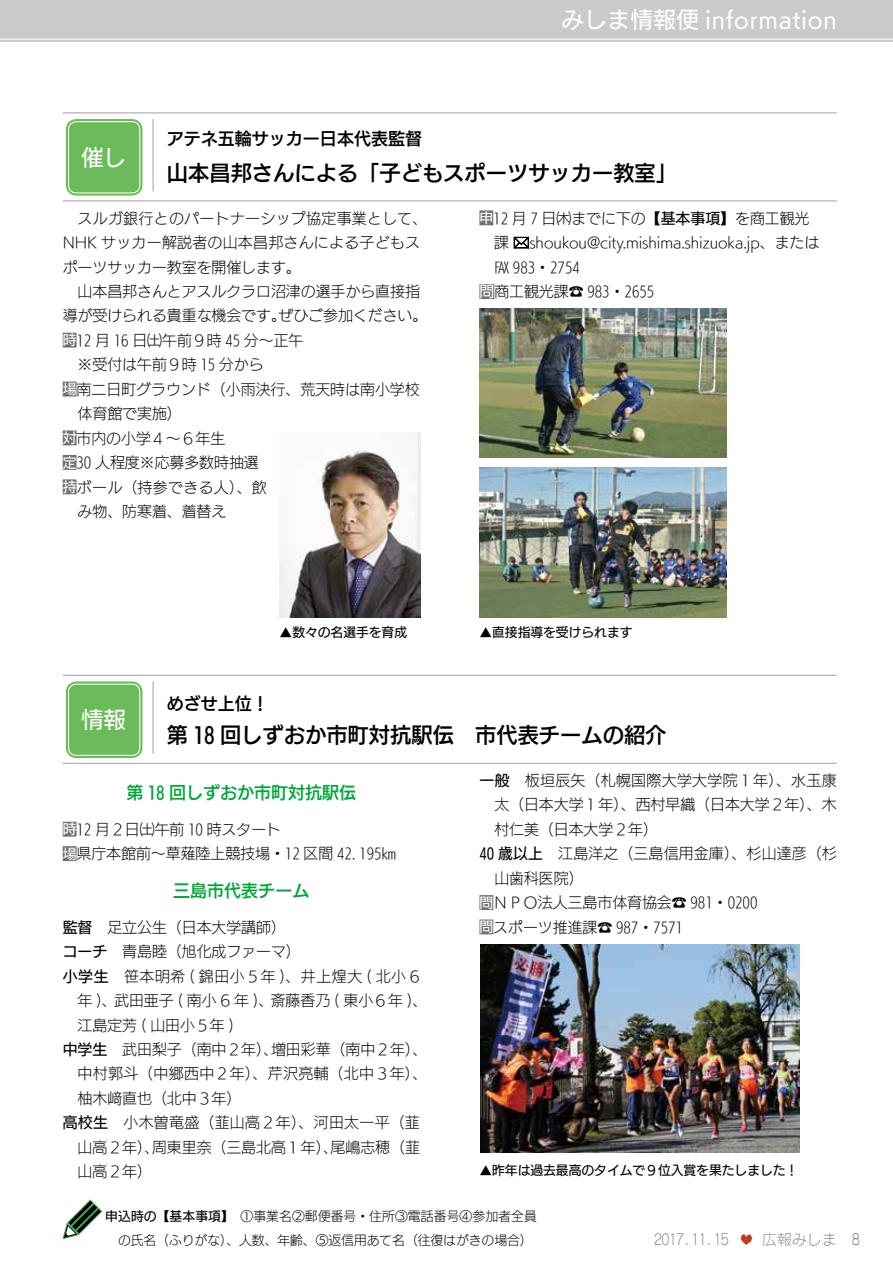
<style>
.page{position:relative;width:893px;height:1263px;background:#fff}
.page>*{position:absolute;margin:0;border:0;box-sizing:border-box;transform-origin:0 0}
.t1{font:22.35px "UD Kakugo Large Pro M";letter-spacing:.03em;color:#fff}
.t2{font:21.3px "UD Kakugo Large Pro DB";color:#000}
.t3{font:16.95px "UD Kakugo Large Pro DB";color:#00a73b}
.t4{font:16.95px "UD Kakugo Large Pro DB";color:#000}
.t5{font:14.85px/24.5px "UD Kakugo Large Pro L";color:#000}
.t6{font:14.85px "UD Kakugo Large Pro L";letter-spacing:.025em;color:#000}
.t7{font:14.85px/24.5px "UD Kakugo Large Pro L";letter-spacing:.02em;color:#000}
.t8{font:14.85px "UD Kakugo Large Pro L";letter-spacing:.04em;color:#000}
.t9{font:14.85px "Rodin Cattleya Pro L";color:#727171}
.t10{font:14.85px "Rodin Cattleya Pro L";color:#595757;scale:.8 1}
.t11{font:12.75px/24.5px "UD Kakugo Large Pro L";letter-spacing:.005em;color:#000}
.t12{font:12.75px "UD Kakugo Large Pro M";color:#000}
.s1{font-family:"UD Kakugo Large Pro M";font-size:13.8px;color:#fff}
.s2{font-family:"UD Kakugo Large Pro M"}
.s3{font-family:"UD Kakugo Large Pro M";color:#fff}
</style>
<div class="page">
<hr style="left:63px;top:113px;width:774px;height:1px;background:#9fa0a0">
<hr style="left:63px;top:675px;width:774px;height:1px;background:#9fa0a0">
<hr style="left:63px;top:201px;width:774px;height:1px;background:#9fa0a0">
<hr style="left:63px;top:763px;width:774px;height:1px;background:#9fa0a0">
<hr style="left:153px;top:119px;width:1px;height:72px;background:#9fa0a0">
<hr style="left:153px;top:681px;width:1px;height:73px;background:#9fa0a0">
<div style="left:66px;top:119px;width:76px;height:77px;background:#6cbb5a;border-radius:11px"></div>
<div style="left:63px;top:116px;width:83px;height:83px;border:1px solid #fff;border-radius:13px"></div>
<div style="left:68px;top:121px;width:72px;height:72px;border:1px solid #fff;border-radius:8px"></div>
<div style="left:66px;top:681px;width:76px;height:77px;background:#6cbb5a;border-radius:11px"></div>
<div style="left:63px;top:678px;width:83px;height:83px;border:1px solid #fff;border-radius:13px"></div>
<div style="left:68px;top:684px;width:72px;height:72px;border:1px solid #fff;border-radius:8px"></div>
<div style="left:63px;top:333px;width:14px;height:15px;background:#727171"></div>
<div style="left:63px;top:382px;width:14px;height:14px;background:#727171"></div>
<div style="left:63px;top:430px;width:14px;height:15px;background:#727171"></div>
<div style="left:63px;top:455px;width:14px;height:15px;background:#727171"></div>
<div style="left:63px;top:479px;width:14px;height:15px;background:#727171"></div>
<div style="left:63px;top:822px;width:14px;height:15px;background:#727171"></div>
<div style="left:63px;top:846px;width:14px;height:15px;background:#727171"></div>
<div style="left:479px;top:210px;width:14px;height:15px;background:#727171"></div>
<div style="left:479px;top:284px;width:15px;height:15px;background:#727171"></div>
<div style="left:479px;top:895px;width:14px;height:15px;background:#727171"></div>
<div style="left:479px;top:919px;width:14px;height:15px;background:#727171"></div>
<img style="left:481px;top:944px;width:319px;height:208px">
<svg style="left:62px;top:1199px;width:40px;height:40px"></svg>
<img style="left:280px;top:433px;width:141px;height:184px">
<img style="left:479px;top:468px;width:247px;height:149px">
<img style="left:479px;top:308px;width:247px;height:150px">
<svg style="left:0;top:0;width:893px;height:42px;background:#cacbcb"></svg>
<svg style="left:741px;top:1234px;width:3px;height:9px"></svg>
<svg style="left:514px;top:237px;width:15px;height:11px"></svg>
<h1 class="t1" style="left:81px;top:139px;width:46px">催し</h1>
<h1 class="t1" style="left:561px;top:2px;width:277px">みしま情報便 information</h1>
<p class="t4" style="left:167px;top:125px;width:257px">アテネ五輪サッカー日本代表監督</p>
<h2 class="t2" style="left:167px;top:155px;width:512px">山本昌邦さんによる「子どもスポーツサッカー教室「</h2>
<p class="t7" style="left:63px;top:205px;width:366px;text-indent:15px">スルガ銀行とのパートナーシップ協定事業として、<br>NHK サッカー解説者の山本昌邦さんによる子どもスポーツサッカー教室を開催します。</p>
<p class="t5" style="left:279px;top:279px;width:150px;text-indent:-201px">山本昌邦さんとアスルクラロ沼津の選手から直接指ぜひご参加ください。</p>
<p class="t5" style="left:63px;top:303px;width:225px">導が受けられる貴重な機会です。</p>
<p class="t5" style="left:63px;top:328px;width:242px"><span class="s1">時</span>12 月 16 日㈯午前９時 45 分～正午</p>
<p class="t5" style="left:78px;top:352px;width:188px">※受付は午前９時 15 分から</p>
<p class="t5" style="left:63px;top:376px;width:359px"><span class="s1">場</span>南二日町グラウンド（小雨決行、荒天時は南小学校</p>
<p class="t5" style="left:78px;top:401px;width:106px">体育館で実施(</p>
<p class="t5" style="left:63px;top:425px;width:164px"><span class="s1">対</span>市内の小学４～６年生</p>
<p class="t5" style="left:63px;top:450px;width:198px"><span class="s1">定</span>30 人程度※応募多数時抽選</p>
<p class="t6" style="left:63px;top:475px;width:206px"><span class="s1">持</span>ボール（持参できる人）、飲</p>
<p class="t5" style="left:78px;top:499px;width:150px">み物、防寒着、着替え</p>
<p class="t5" style="left:530px;top:205px;width:291px;text-indent:-50px"><span class="s1">申</span>12 月７日㈭までに下の<span class="s2">【基本事項】</span>を商工観光shoukou@city.mishima.shizuoka j p. 、または</p>
<p class="t5" style="left:494px;top:230px;width:16px">課</p>
<p class="t5" style="left:494px;top:254px;width:86px">FAX 983・2754</p>
<p class="t5" style="left:479px;top:279px;width:176px"><span class="s3">問</span>商工観光課☎ 983・2655</p>
<p class="t12" style="left:280px;top:622px;width:129px">▲数々の名選手を育成</p>
<p class="t12" style="left:479px;top:622px;width:155px">▲直接指導を受けられます</p>
<h1 class="t1" style="left:81px;top:701px;width:46px">情報</h1>
<p class="t4" style="left:167px;top:689px;width:104px">めざせ上位!</p>
<h2 class="t2" style="left:167px;top:718px;width:501px">第 18 回しずおか市町対抗駅伝　市代表チームの紹介</h2>
<p class="t3" style="left:126px;top:779px;width:231px">第 18 回しずおか市町対抗駅伝</p>
<p class="t5" style="left:63px;top:817px;width:335px"><span class="s1">時</span>12 月２日㈯午前 10 時スタート<br><span class="s1">場</span>県庁本館前～草薙陸上競技場・12 区間 42.195㎞</p>
<p class="t3" style="left:173px;top:876px;width:138px">三島市代表チーム</p>
<p class="t5" style="left:63px;top:914px;width:225px"><span class="s2">監督</span>　足立公生（日本大学講師(</p>
<p class="t5" style="left:63px;top:939px;width:240px"><span class="s2">コーチ</span>　青島睦（旭化成ファーマ(</p>
<p class="t8" style="left:63px;top:964px;width:359px"><span class="s2">小学生</span>　笹本明希 ( 錦田小５年 )、井上煌大 ( 北小 6</p>
<p class="t5" style="left:271px;top:988px;width:158px">斎藤香乃 ( 東小６年 、(</p>
<p class="t5" style="left:114px;top:988px;width:161px">武田亜子 ( 南小 6 年 )、</p>
<p class="t5" style="left:78px;top:988px;width:158px">年)、<br>江島定芳 ( 山田小５年 (</p>
<p class="t6" style="left:479px;top:768px;width:359px"><span class="s2">一般</span>　板垣辰矢（札幌国際大学大学院１年）、水玉康</p>
<p class="t5" style="left:494px;top:792px;width:344px">太（日本大学１年）、西村早織（日本大学２年）、木</p>
<p class="t5" style="left:494px;top:817px;width:165px">村仁美（日本大学２年(</p>
<p class="t5" style="left:479px;top:841px;width:359px"><span class="s2">40 歳以上</span>　江島洋之（三島信用金庫）、杉山達彦（杉</p>
<p class="t5" style="left:494px;top:865px;width:91px">山歯科医院(</p>
<p class="t5" style="left:479px;top:890px;width:279px"><span class="s1">問</span>ＮＰＯ法人三島市体育協会☎ 981・0200</p>
<p class="t5" style="left:479px;top:914px;width:205px"><span class="s1">問</span>スポーツ推進課☎ 987・7571</p>
<p class="t5" style="left:63px;top:1037px;width:217px"><span class="s2">中学生</span>　武田梨子（南中２年）、</p>
<p class="t6" style="left:78px;top:1062px;width:351px">中村郭斗（中郷西中２年）、芹沢亮輔（北中３年、(</p>
<p class="t5" style="left:78px;top:1085px;width:165px">柚木﨑直也（北中３年(</p>
<p class="t6" style="left:63px;top:1111px;width:359px"><span class="s2">高校生</span>　小木曽竜盛（韮山高２年）、河田太一平（韮</p>
<p class="t5" style="left:331px;top:1134px;width:91px">尾嶋志穂（韮</p>
<p class="t5" style="left:271px;top:1037px;width:158px">増田彩華（南中２年、(</p>
<p class="t5" style="left:78px;top:1134px;width:83px">山高２年）、山高２年(</p>
<p class="t5" style="left:152px;top:1134px;width:188px">周東里奈（三島北高１年）、</p>
<p class="t12" style="left:479px;top:1160px;width:320px">▲昨年は過去最高のタイムで９位入賞を果たしました!</p>
<p class="t11" style="left:118px;top:1203px;width:420px;text-indent:-13px"><span class="s2">申込時の【基本事項】　</span>①事業名②郵便番号・住所③電話番号④参加者全員の氏名（ふりがな）、人数、年齢、⑤返信用あて名（往復はがきの場合(</p>
<p class="t9" style="left:762px;top:1230px;width:76px">広報みしま</p>
<p class="t9" style="left:654px;top:1230px;width:76px">２０１７．１１．１５</p>
<p class="t10" style="left:852px;top:1230px;width:12px">8</p>
</div>
